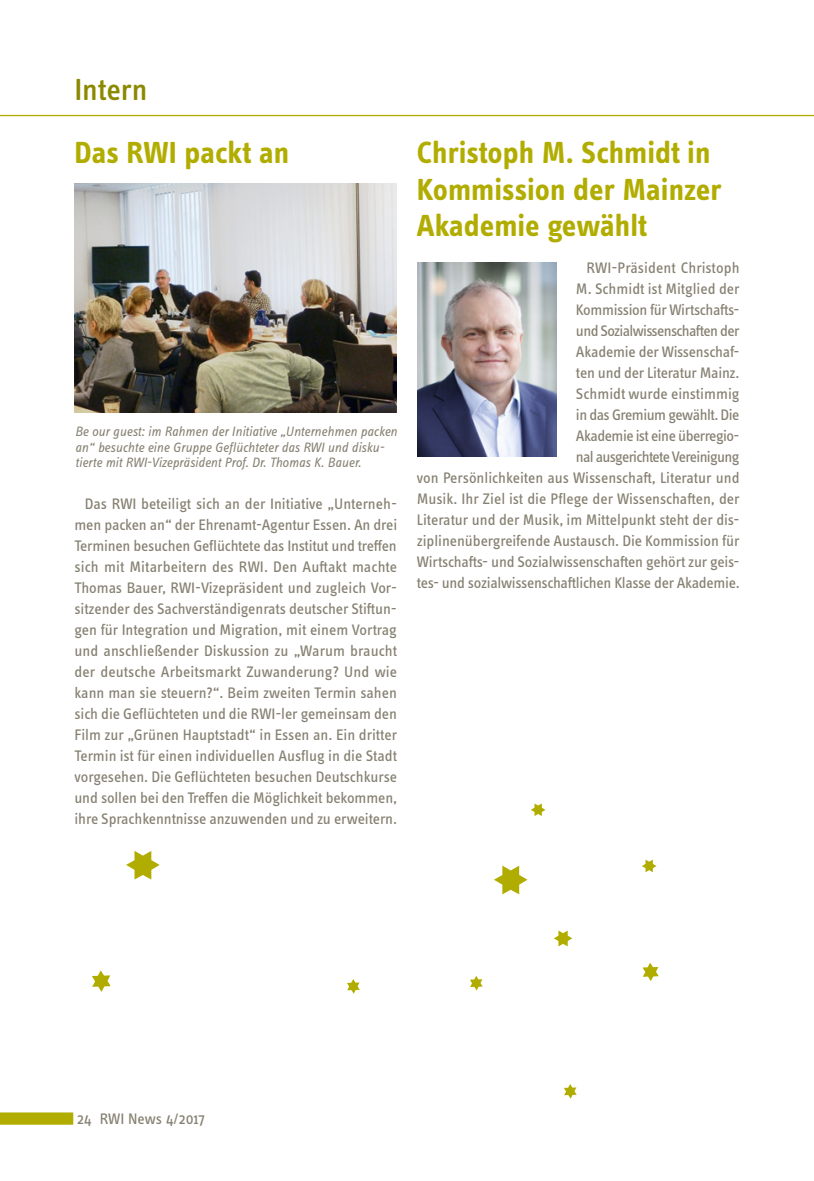
<style>
.page{position:relative;width:814px;height:1181px;background:#fff}
.page>*{position:absolute;margin:0;border:0;box-sizing:border-box;transform-origin:0 0}
.t1{font:700 31.5px/36.8px "Info OT Text";color:#b1ad00}
.t2{font:500 31.5px "Info OT Text";letter-spacing:-.005em;color:#8b8900}
.t3{font:15.75px/21px "Info OT Text";letter-spacing:-.015em;color:#868172;text-align:right}
.t4{font:italic 14px/15.8px "Info OT Text";letter-spacing:-.005em;color:#868172}
</style>
<div class="page">
<hr style="left:0;top:115px;width:814px;height:1px;background:#b1ad00">
<div style="left:0;top:1112px;width:73px;height:12px;background:#b1ad00"></div>
<img style="left:75px;top:184px;width:322px;height:228px">
<svg style="left:92px;top:970px;width:19px;height:22px"></svg>
<svg style="left:531px;top:803px;width:14px;height:13px"></svg>
<svg style="left:564px;top:1084px;width:12px;height:14px"></svg>
<svg style="left:347px;top:979px;width:13px;height:14px"></svg>
<svg style="left:642px;top:859px;width:14px;height:13px"></svg>
<svg style="left:470px;top:976px;width:12px;height:14px"></svg>
<svg style="left:554px;top:930px;width:18px;height:16px"></svg>
<svg style="left:642px;top:962px;width:16px;height:19px"></svg>
<svg style="left:494px;top:865px;width:33px;height:29px"></svg>
<svg style="left:126px;top:851px;width:34px;height:28px"></svg>
<img style="left:417px;top:262px;width:139px;height:195px">
<h1 class="t2" style="left:74px;top:70px;width:75px">Intern</h1>
<h1 class="t1" style="left:74px;top:133px;width:216px">Das RWI packt an</h1>
<p class="t4" style="left:75px;top:423px;width:324px">Be our guest: im Rahmen der Initiative „Unternehmen packen an“ besuchte eine Gruppe Geflüchteter das RWI und disku&shy;tierte mit RWI-Vizepräsident Prof. Dr. Thomas K. Bauer.</p>
<p class="t3" style="left:74px;top:493px;width:324px;text-align:justify;text-indent:11px">Das RWI beteiligt sich an der Initiative „Unterneh&shy;men packen an“ der Ehrenamt-Agentur Essen. An drei Terminen besuchen Geflüchtete das Institut und treffen sich mit Mitarbeitern des RWI. Den Auftakt machte Thomas Bauer, RWI-Vizepräsident und zugleich Vor&shy;sitzender des Sachverständigenrats deutscher Stiftun&shy;gen für Integration und Migration, mit einem Vortrag und anschließender Diskussion zu „Warum braucht der deutsche Arbeitsmarkt Zuwanderung? Und wie kann man sie steuern?“. Beim zweiten Termin sahen sich die Geflüchteten und die RWI-ler gemeinsam den Film zur „Grünen Hauptstadt“ in Essen an. Ein dritter Termin ist für einen individuellen Ausflug in die Stadt vorgesehen. Die Geflüchteten besuchen Deutschkurse und sollen bei den Treffen die Möglichkeit bekommen, ihre Sprachkenntnisse anzuwenden und zu erweitern.</p>
<h1 class="t1" style="left:417px;top:133px;width:306px">Christoph M. Schmidt in<br>Kommission der Mainzer<br>Akademie gewählt</h1>
<p class="t3" style="left:417px;top:257px;width:324px">RWI-Präsident Christoph<br>M. Schmidt ist Mitglied der<br>Kommission für Wirtschafts-<br>und Sozialwissenschaften der<br>Akademie der Wissenschaf-<br>ten und der Literatur Mainz.<br>Schmidt wurde einstimmig<br>in das Gremium gewählt. Die<br>Akademie ist eine überregio-<br>nal ausgerichtete Vereinigung<br>von Persönlichkeiten aus Wissenschaft, Literatur und Musik. Ihr Ziel ist die Pflege der Wissenschaften, der Literatur und der Musik, im Mittelpunkt steht der dis&shy;ziplinenübergreifende Austausch. Die Kommission für Wirtschafts- und Sozialwissenschaften gehört zur geis&shy;tes- und sozialwissenschaftlichen Klasse der Akademie.</p>
<p class="t3" style="left:77px;top:1107px;width:129px">24 RWI News 4/2017</p>
</div>
